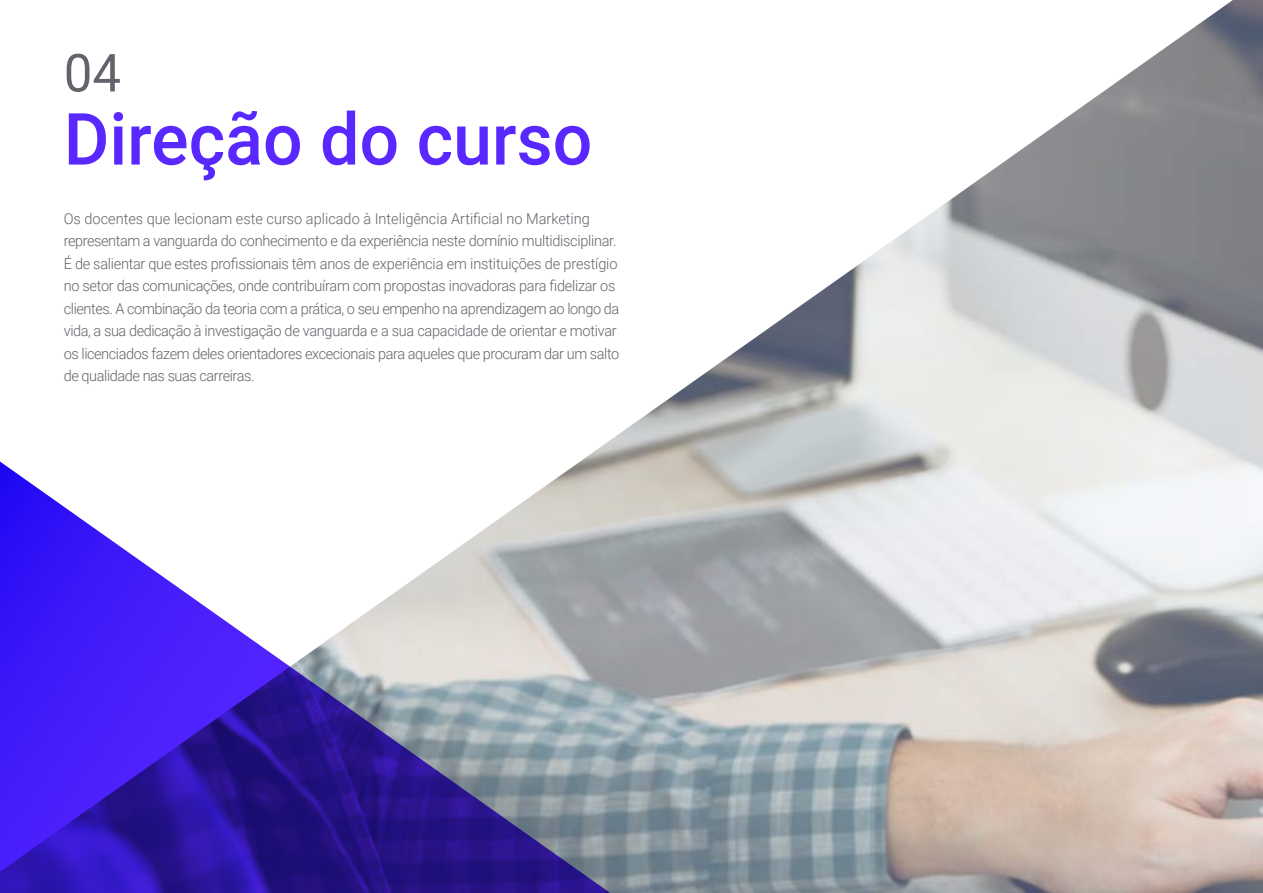
<style>
.page{position:relative;width:1263px;height:893px;background:#fff}
.page>*{position:absolute;margin:0;border:0;box-sizing:border-box;transform-origin:0 0}
.t1{font:500 72px "Roboto";color:#5927ff}
.t2{font:52.5px "Roboto";color:#61646a}
.t3{font:300 15px/22.5px "Roboto";letter-spacing:-.02em;color:#61646a}
</style>
<div class="page">
<img style="left:602px;top:0;width:661px;height:893px">
<svg style="left:0;top:446px;width:640px;height:447px"></svg>
<h2 class="t2" style="left:64px;top:36px;width:59px">04</h2>
<h1 class="t1" style="left:64px;top:89px;width:530px">Direção do curso</h1>
<p class="t3" style="left:64px;top:207px;width:557px">Os docentes que lecionam este curso aplicado à Inteligência Artificial no Marketing representam a vanguarda do conhecimento e da experiência neste domínio multidisciplinar.<br>É de salientar que estes profissionais têm anos de experiência em instituições de prestígio no setor das comunicações, onde contribuíram com propostas inovadoras para fidelizar os clientes. A combinação da teoria com a prática, o seu empenho na aprendizagem ao longo da vida, a sua dedicação à investigação de vanguarda e a sua capacidade de orientar e motivar os licenciados fazem deles orientadores excecionais para aqueles que procuram dar um salto de qualidade nas suas carreiras.</p>
</div>
